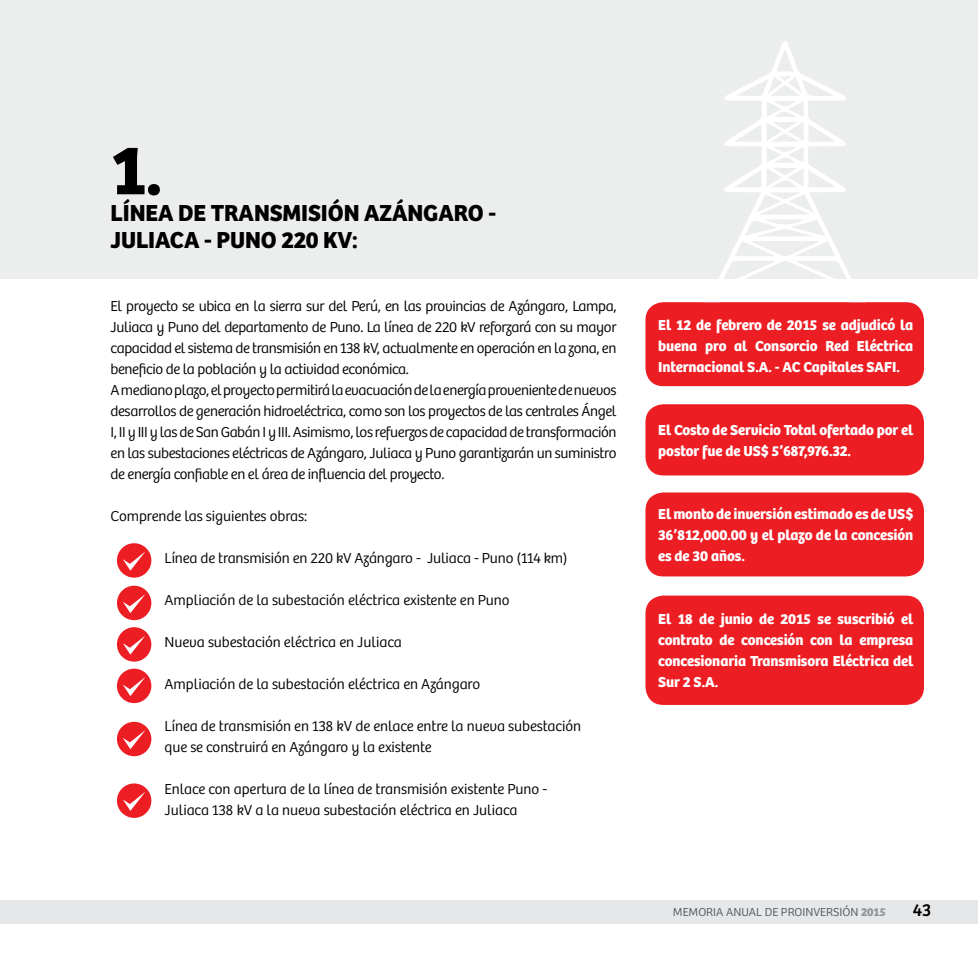
<style>
.page{position:relative;width:978px;height:978px;background:#fff}
.page>*{position:absolute;margin:0;border:0;box-sizing:border-box;transform-origin:0 0}
.t1{font:700 72px "Bree Peru";color:#000}
.t2{font:700 24px/27px "Bree Peru";letter-spacing:-.005em;color:#000}
.t3{font:18px "Bree Peru";color:#000}
.t4{font:300 15px/21px "Bree Peru";letter-spacing:-.025em;color:#000}
.t5{font:300 15px/21px "Bree Peru";letter-spacing:-.005em;color:#000}
.t6{font:700 15px/21px "Bree Peru";letter-spacing:-.005em;color:#fff;text-align:justify}
.t7{font:300 12px "Bree Peru";color:#58595b}
.s1{font-weight:700;color:#939598}
</style>
<div class="page">
<div style="left:0;top:901px;width:978px;height:23px;background:#e6e7e8"></div>
<div style="left:0;top:0;width:978px;height:279px;background:#eceded"></div>
<div style="left:645px;top:302px;width:279px;height:84px;background:#ed1d24;border-radius:18px"></div>
<div style="left:645px;top:404px;width:279px;height:71px;background:#ed1d24;border-radius:18px"></div>
<div style="left:645px;top:492px;width:279px;height:84px;background:#ed1d24;border-radius:18px"></div>
<div style="left:645px;top:596px;width:279px;height:109px;background:#ed1d24;border-radius:18px"></div>
<div style="left:117px;top:543px;width:34px;height:35px;background:#ed1d24;border-radius:50%"></div>
<svg style="left:123px;top:552px;width:22px;height:19px"></svg>
<div style="left:117px;top:586px;width:34px;height:34px;background:#ed1d24;border-radius:50%"></div>
<svg style="left:123px;top:594px;width:22px;height:19px"></svg>
<div style="left:117px;top:627px;width:34px;height:35px;background:#ed1d24;border-radius:50%"></div>
<svg style="left:123px;top:636px;width:22px;height:19px"></svg>
<div style="left:117px;top:669px;width:34px;height:34px;background:#ed1d24;border-radius:50%"></div>
<svg style="left:123px;top:677px;width:22px;height:19px"></svg>
<div style="left:117px;top:722px;width:34px;height:34px;background:#ed1d24;border-radius:50%"></div>
<svg style="left:123px;top:730px;width:22px;height:19px"></svg>
<div style="left:117px;top:783px;width:34px;height:35px;background:#ed1d24;border-radius:50%"></div>
<svg style="left:123px;top:792px;width:22px;height:19px"></svg>
<svg style="left:719px;top:41px;width:132px;height:238px"></svg>
<p class="t1" style="left:111px;top:127px;width:53px">1.</p>
<p class="t2" style="left:111px;top:201px;width:387px">LÍNEA DE TRANSMISIÓN AZÁNGARO -<br>JULIACA - PUNO 220 KV:</p>
<p class="t4" style="left:111px;top:296px;width:508px">El proyecto se ubica en la sierra sur del Perú, en las provincias de Azángaro, Lampa, Juliaca y Puno del departamento de Puno. La línea de 220 kV reforzará con su mayor capacidad el sistema de transmisión en 138 kV, actualmente en operación en la zona, en beneficio de la población y la actividad económica.<br>A mediano plazo, el proyecto permitirá la evacuación de la energía proveniente de nuevos desarrollos de generación hidroeléctrica, como son los proyectos de las centrales Ángel I, II y III y las de San Gabán I y III. Asimismo, los refuerzos de capacidad de transformación en las subestaciones eléctricas de Azángaro, Juliaca y Puno garantizarán un suministro de energía confiable en el área de influencia del proyecto.</p>
<p class="t5" style="left:111px;top:506px;width:198px">Comprende las siguientes obras:</p>
<p class="t4" style="left:165px;top:548px;width:405px">Línea de transmisión en 220 kV Azángaro - Juliaca - Puno (114 km)</p>
<p class="t5" style="left:165px;top:590px;width:347px">Ampliación de la subestación eléctrica existente en Puno</p>
<p class="t5" style="left:165px;top:632px;width:239px">Nueva subestación eléctrica en Juliaca</p>
<p class="t5" style="left:165px;top:674px;width:317px">Ampliación de la subestación eléctrica en Azángaro</p>
<p class="t5" style="left:165px;top:716px;width:418px">Línea de transmisión en 138 kV de enlace entre la nueva subestación que se construirá en Azángaro y la existente</p>
<p class="t5" style="left:165px;top:779px;width:384px">Enlace con apertura de la línea de transmisión existente Puno -<br>Juliaca 138 kV a la nueva subestación eléctrica en Juliaca</p>
<p class="t6" style="left:658px;top:315px;width:257px">El 12 de febrero de 2015 se adjudicó la buena pro al Consorcio Red Eléctrica Internacional S.A. - AC Capitales SAFI.</p>
<p class="t6" style="left:658px;top:420px;width:257px">El Costo de Servicio Total ofertado por el postor fue de US$ 5’687,976.32.</p>
<p class="t6" style="left:658px;top:504px;width:257px">El monto de inversión estimado es de US$ 36’812,000.00 y el plazo de la concesión es de 30 años.</p>
<p class="t6" style="left:658px;top:609px;width:257px">El 18 de junio de 2015 se suscribió el contrato de concesión con la empresa concesionaria Transmisora Eléctrica del Sur 2 S.A.</p>
<p class="t7" style="left:673px;top:905px;width:214px">MEMORIA ANUAL DE PROINVERSIÓN <span class="s1">2015</span></p>
<p class="t3" style="left:913px;top:900px;width:20px">43</p>
</div>
